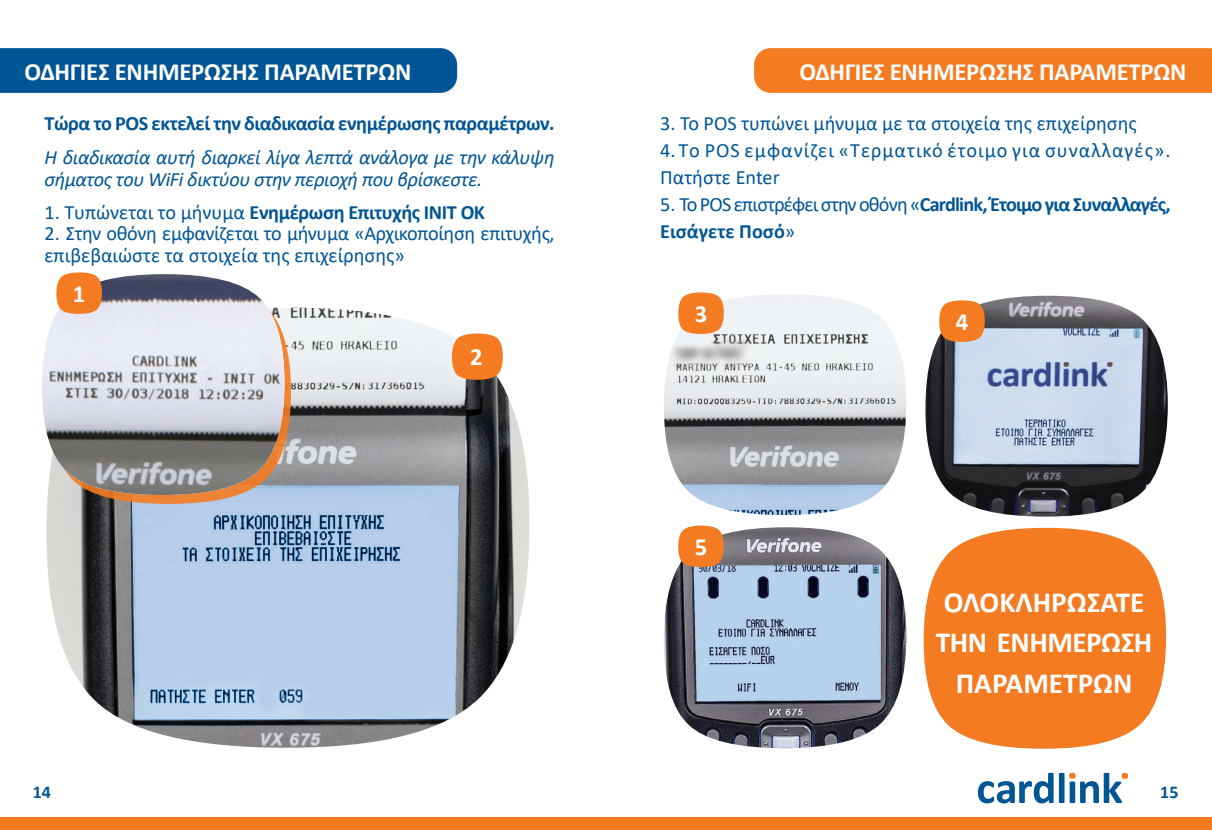
<style>
.page{position:relative;width:1212px;height:830px;background:#fff}
.page>*{position:absolute;margin:0;border:0;box-sizing:border-box;transform-origin:0 0}
.t1{font:700 29.25px/40.5px "Calibri";color:#fff;text-align:center}
.t2{font:700 24.75px "Calibri";letter-spacing:-.01em;color:#fff}
.t3{font:italic 20.25px/22.5px "Calibri";letter-spacing:-.02em;color:#005595}
.t4{font:700 20.25px "Calibri";letter-spacing:-.02em;color:#005595}
.t5{font:20.25px/21.4px "Calibri";letter-spacing:-.02em;color:#005595}
.t6{font:700 20.25px/27px "Calibri";letter-spacing:-.04em;color:#005595}
.t7{font:20.25px/27px "Calibri";letter-spacing:.05em;color:#005595}
.t8{font:20.25px "Calibri";color:#005595}
.t9{font:700 18px "Calibri";color:#005595}
.s1{font-weight:400}
</style>
<div class="page">
<svg style="left:978px;top:772px;width:75px;height:31px"></svg>
<svg style="left:1059px;top:772px;width:69px;height:30px"></svg>
<div style="left:0;top:48px;width:457px;height:45px;background:#005595"></div>
<div style="left:754px;top:48px;width:458px;height:45px;background:#f47b21"></div>
<div style="left:0;top:817px;width:1212px;height:12px;background:#f47b21"></div>
<img style="left:46px;top:307px;width:483px;height:440px">
<svg style="left:452px;top:333px;width:51px;height:46px;background:#f38b3d"></svg>
<svg style="left:924px;top:527px;width:242px;height:221px;background:#f58c3e"></svg>
<img style="left:664px;top:527px;width:242px;height:220px">
<svg style="left:678px;top:525px;width:46px;height:42px;background:#ed863b"></svg>
<img style="left:925px;top:295px;width:243px;height:221px">
<img style="left:664px;top:294px;width:242px;height:220px">
<svg style="left:678px;top:292px;width:46px;height:42px;background:#f48e42"></svg>
<svg style="left:939px;top:300px;width:46px;height:42px;background:#eb8539"></svg>
<svg style="left:49px;top:307px;width:242px;height:196px;background:#c69f84"></svg>
<img style="left:42px;top:274px;width:242px;height:220px">
<svg style="left:56px;top:272px;width:46px;height:42px;background:#f38c41"></svg>
<p class="t2" style="left:24px;top:54px;width:388px">ΟΔΗΓΙΕΣ ΕΝΗΜΕΡΩΣΗΣ ΠΑΡΑΜΕΤΡΩΝ</p>
<p class="t2" style="left:799px;top:54px;width:388px">ΟΔΗΓΙΕΣ ΕΝΗΜΕΡΩΣΗΣ ΠΑΡΑΜΕΤΡΩΝ</p>
<p class="t4" style="left:44px;top:109px;width:512px">Τώρα το POS εκτελεί την διαδικασία ενημέρωσης παραμέτρων.</p>
<p class="t3" style="left:44px;top:145px;width:512px">Η διαδικασία αυτή διαρκεί λίγα λεπτά ανάλογα με την κάλυψη σήματος του WiFi δικτύου στην περιοχή που βρίσκεστε.</p>
<p class="t4" style="left:44px;top:198px;width:442px"><span class="s1">1. Τυπώνεται το μήνυμα</span> Ενημέρωση Eπιτυχής INIT OK</p>
<p class="t5" style="left:44px;top:222px;width:512px">2. Στην οθόνη εμφανίζεται το μήνυμα «Αρχικοποίηση επιτυχής, επιβεβαιώστε τα στοιχεία της επιχείρησης»</p>
<p class="t8" style="left:660px;top:109px;width:478px">3. Το POS τυπώνει μήνυμα με τα στοιχεία της επιχείρησης</p>
<p class="t7" style="left:660px;top:136px;width:512px">4. Tο POS εμφανίζει «Τερματικό έτοιμο για συναλλαγές».<br>Πατήστε Enter</p>
<p class="t6" style="left:660px;top:191px;width:512px"><span class="s1">5. To POS επιστρέφει στην οθόνη «</span>Cardlink, Έτοιμο για Συναλλαγές,<br>Εισάγετε Ποσό<span class="s1">»</span></p>
<p class="t2" style="left:73px;top:276px;width:14px">1</p>
<p class="t2" style="left:470px;top:339px;width:14px">2</p>
<p class="t2" style="left:695px;top:296px;width:14px">3</p>
<p class="t2" style="left:956px;top:304px;width:14px">4</p>
<p class="t2" style="left:695px;top:529px;width:14px">5</p>
<h1 class="t1" style="left:936px;top:581px;width:218px">ΟΛΟΚΛΗΡΩΣΑΤΕ<br>ΤΗN ENΗΜΕΡΩΣΗ<br>ΠΑΡΑΜΕΤΡΩΝ</h1>
<p class="t9" style="left:33px;top:779px;width:20px">14</p>
<p class="t9" style="left:1160px;top:779px;width:20px">15</p>
</div>
